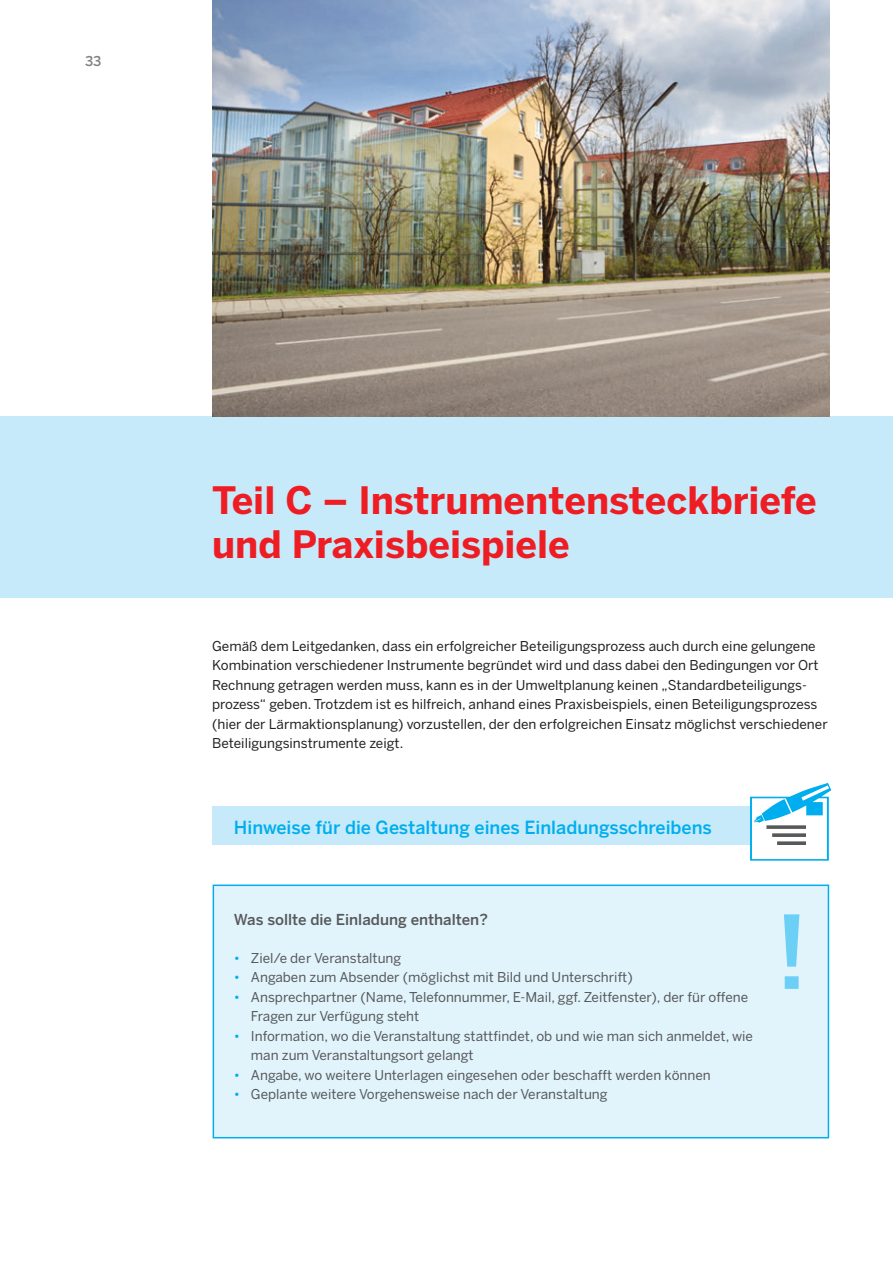
<style>
.page{position:relative;width:893px;height:1263px;background:#fff}
.page>*{position:absolute;margin:0;border:0;box-sizing:border-box;transform-origin:0 0}
.t1{font:500 100.65px "Benton Sans";color:#6bcff6}
.t2{font:700 37.5px/43.5px "Benton Sans";color:#ee1d23}
.t3{font:500 18px "Benton Sans";color:#00aeef}
.t4{font:500 15px "Benton Sans";color:#57585a}
.t5{font:13.5px/19.5px "Benton Sans";color:#231f20}
.t6{font:13.5px/19.5px "Benton Sans";color:#57585a}
.t7{font:500 13.5px "Benton Sans";color:#808285}
.s1{color:#00aeef}
</style>
<div class="page">
<div style="left:0;top:416px;width:893px;height:181px;background:#c6eafa"></div>
<img style="left:213px;top:0;width:616px;height:416px">
<div style="left:213px;top:885px;width:615px;height:253px;background:#e1f4fc"></div>
<div style="left:213px;top:884px;width:616px;height:254px;border:2px solid #00aeef"></div>
<div style="left:213px;top:807px;width:610px;height:38px;background:#c6eafa"></div>
<svg style="left:750px;top:783px;width:81px;height:78px"></svg>
<p class="t7" style="left:85px;top:53px;width:18px">33</p>
<p class="t2" style="left:212px;top:478px;width:606px">Teil C – Instrumentensteckbriefe und Praxisbeispiele</p>
<p class="t5" style="left:212px;top:636px;width:617px">Gemäß dem Leitgedanken, dass ein erfolgreicher Beteiligungsprozess auch durch eine gelungene Kombination verschiedener Instrumente begründet wird und dass dabei den Bedingungen vor Ort Rechnung getragen werden muss, kann es in der Umweltplanung keinen „Standardbeteiligungs&shy;prozess“ geben. Trotzdem ist es hilfreich, anhand eines Praxisbeispiels, einen Beteiligungsprozess (hier der Lärmaktionsplanung) vorzustellen, der den erfolgreichen Einsatz möglichst verschiedener Beteiligungsinstrumente zeigt.</p>
<p class="t3" style="left:234px;top:816px;width:480px">Hinweise für die Gestaltung eines Einladungsschreibens</p>
<p class="t4" style="left:234px;top:911px;width:256px">Was sollte die Einladung enthalten?</p>
<p class="t6" style="left:234px;top:948px;width:169px"><span class="s1">•</span> Ziel/e der Veranstaltung</p>
<p class="t6" style="left:234px;top:967px;width:400px"><span class="s1">•</span> Angaben zum Absender (möglichst mit Bild und Unterschrift)</p>
<p class="t6" style="left:251px;top:987px;width:499px;text-indent:-17px"><span class="s1">•</span> Ansprechpartner (Name, Telefonnummer, E-Mail, ggf. Zeitfenster), der für offene<br>Fragen zur Verfügung steht</p>
<p class="t6" style="left:251px;top:1026px;width:504px;text-indent:-17px"><span class="s1">•</span> Information, wo die Veranstaltung stattfindet, ob und wie man sich anmeldet, wie man zum Veranstaltungsort gelangt</p>
<p class="t6" style="left:234px;top:1065px;width:478px"><span class="s1">•</span> Angabe, wo weitere Unterlagen eingesehen oder beschafft werden können</p>
<p class="t6" style="left:234px;top:1084px;width:375px"><span class="s1">•</span> Geplante weitere Vorgehensweise nach der Veranstaltung</p>
<p class="t1" style="left:774px;top:892px;width:36px">!</p>
</div>
